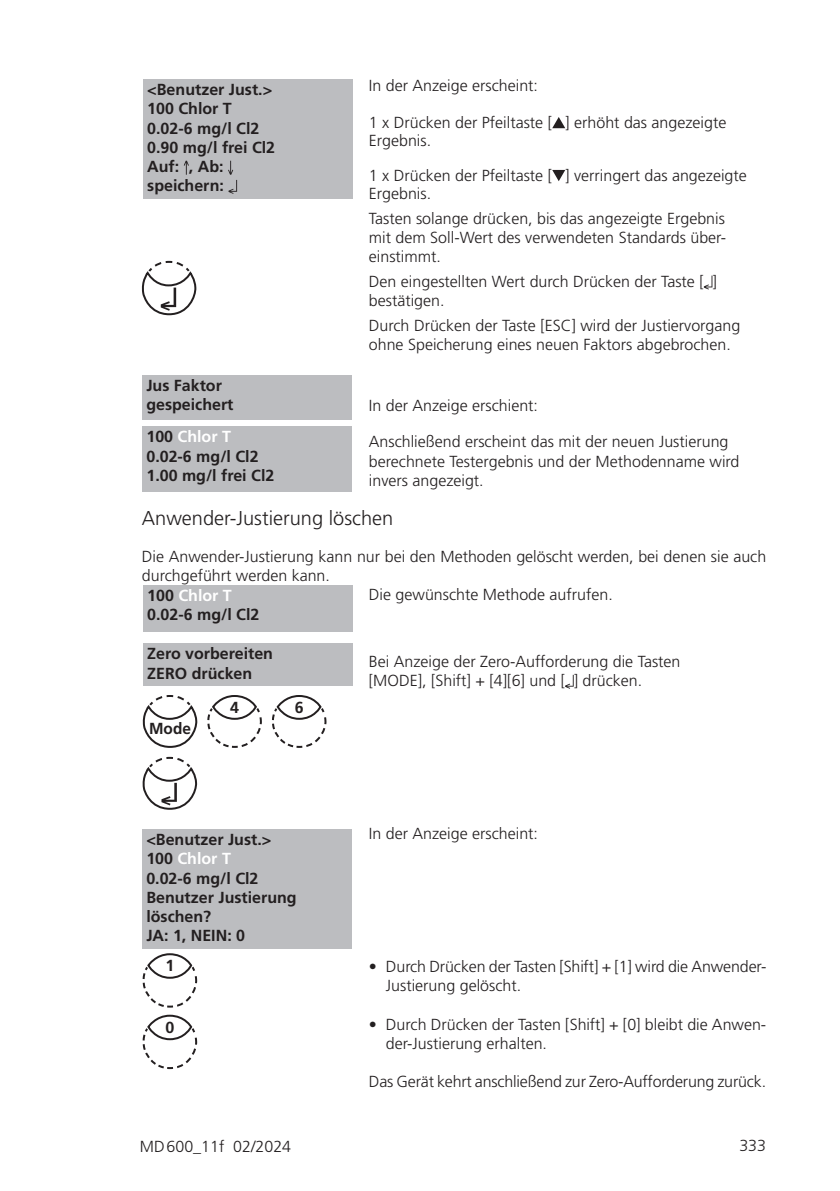
<style>
.page{position:relative;width:840px;height:1191px;background:#fff}
.page>*{position:absolute;margin:0;border:0;box-sizing:border-box;transform-origin:0 0}
.Überschriften_Fließtext{font:300 20px "Frutiger LT Pro";color:#231f20}
.Einzug02{font:300 16px/19.2px "Frutiger LT Pro";color:#231f20}
.Text_Kasten{font:700 16px/19.2px "Frutiger LT Pro";color:#231f20}
.Einzug{font:300 16px/19.2px "Frutiger LT Pro";color:#231f20}
.Fließtext{font:300 16px/19.2px "Frutiger LT Pro";color:#231f20}
.Einzug01{font:300 16px "Frutiger LT Pro";color:#231f20}
.Text_Kasten-2{font:700 16px "Frutiger LT Pro";color:#fff}
.Text_Kasten-3{font:700 16px "Frutiger LT Pro";color:#231f20;scale:.96 1}
.s1{color:#231f20}
</style>
<div class="page">
<svg style="left:552px;top:117px;width:13px;height:11px"></svg>
<svg style="left:552px;top:170px;width:13px;height:11px"></svg>
<svg style="left:703px;top:275px;width:9px;height:14px"></svg>
<div style="left:143px;top:79px;width:209px;height:120px;background:#bcbdc0"></div>
<svg style="left:184px;top:161px;width:5px;height:14px"></svg>
<svg style="left:228px;top:161px;width:9px;height:33px"></svg>
<div style="left:142px;top:375px;width:209px;height:45px;background:#bcbdc0"></div>
<div style="left:142px;top:427px;width:210px;height:65px;background:#bcbdc0"></div>
<svg style="left:141px;top:260px;width:56px;height:56px"></svg>
<svg style="left:565px;top:675px;width:8px;height:14px"></svg>
<div style="left:142px;top:829px;width:209px;height:120px;background:#bcbdc0"></div>
<div style="left:143px;top:585px;width:209px;height:46px;background:#bcbdc0"></div>
<div style="left:143px;top:644px;width:209px;height:42px;background:#bcbdc0"></div>
<svg style="left:142px;top:756px;width:56px;height:54px"></svg>
<svg style="left:142px;top:695px;width:56px;height:53px"></svg>
<svg style="left:272px;top:706px;width:55px;height:42px"></svg>
<div style="left:276px;top:695px;width:45px;height:25px;border:2px solid #231f20;border-radius:50%"></div>
<svg style="left:207px;top:708px;width:55px;height:40px"></svg>
<div style="left:212px;top:695px;width:45px;height:25px;border:2px solid #231f20;border-radius:50%"></div>
<svg style="left:142px;top:965px;width:56px;height:43px"></svg>
<div style="left:147px;top:953px;width:45px;height:25px;border:2px solid #231f20;border-radius:50%"></div>
<svg style="left:142px;top:1026px;width:56px;height:44px"></svg>
<div style="left:147px;top:1014px;width:45px;height:26px;border:2px solid #231f20;border-radius:50%"></div>
<p class="Text_Kasten" style="left:147px;top:80px;width:126px">&lt;Benutzer Just.&gt;</p>
<p class="Text_Kasten" style="left:147px;top:99px;width:86px">100 Chlor T</p>
<p class="Text_Kasten" style="left:147px;top:118px;width:114px">0.02-6 mg/l Cl2</p>
<p class="Text_Kasten" style="left:147px;top:138px;width:129px">0.90 mg/l frei Cl2<br>Auf: , Ab: speichern:</p>
<p class="Einzug01" style="left:369px;top:77px;width:170px">In der Anzeige erscheint:</p>
<p class="Einzug02" style="left:369px;top:114px;width:359px;line-height:17.6px">1 x Drücken der Pfeiltaste [ ] erhöht das angezeigte<br>Ergebnis.</p>
<p class="Einzug02" style="left:369px;top:167px;width:379px;line-height:17.6px">1 x Drücken der Pfeiltaste [ ] verringert das angezeigte<br>Ergebnis.</p>
<p class="Einzug02" style="left:369px;top:208px;width:358px;text-align:justify">Tasten solange drücken, bis das angezeigte Ergebnis mit dem Soll-Wert des verwendeten Standards über&shy;einstimmt.</p>
<p class="Einzug02" style="left:369px;top:272px;width:349px">Den eingestellten Wert durch Drücken der Taste [ ] bestätigen.</p>
<p class="Einzug02" style="left:369px;top:316px;width:373px">Durch Drücken der Taste [ESC] wird der Justiervorgang ohne Speicherung eines neuen Faktors abgebrochen.</p>
<p class="Text_Kasten" style="left:146px;top:376px;width:89px">Jus Faktor gespeichert</p>
<p class="Text_Kasten-2" style="left:146px;top:427px;width:86px"><span class="s1">100</span> Chlor T</p>
<p class="Text_Kasten" style="left:146px;top:446px;width:114px">0.02-6 mg/l Cl2</p>
<p class="Text_Kasten" style="left:146px;top:466px;width:129px">1.00 mg/l frei Cl2</p>
<p class="Überschriften_Fließtext" style="left:142px;top:507px;width:253px">Anwender-Justierung löschen</p>
<p class="Fließtext" style="left:142px;top:546px;width:625px">Die Anwender-Justierung kann nur bei den Methoden gelöscht werden, bei denen sie auch durchgeführt werden kann.</p>
<p class="Einzug" style="left:369px;top:585px;width:245px">Die gewünschte Methode aufrufen.</p>
<p class="Einzug01" style="left:369px;top:396px;width:170px">In der Anzeige erschient:</p>
<p class="Einzug02" style="left:369px;top:432px;width:372px">Anschließend erscheint das mit der neuen Justierung berechnete Testergebnis und der Methodenname wird invers angezeigt.</p>
<p class="Text_Kasten-2" style="left:147px;top:586px;width:86px"><span class="s1">100</span> Chlor T</p>
<p class="Text_Kasten" style="left:147px;top:605px;width:114px">0.02-6 mg/l Cl2</p>
<p class="Text_Kasten" style="left:147px;top:644px;width:127px">Zero vorbereiten</p>
<p class="Text_Kasten" style="left:147px;top:663px;width:106px">ZERO drücken</p>
<p class="Einzug" style="left:368px;top:652px;width:313px">Bei Anzeige der Zero-Aufforderung die Tasten [MODE], [Shift] + [4][6] und [ ] drücken.</p>
<p class="Text_Kasten-3" style="left:149px;top:719px;width:45px">Mode</p>
<p class="Text_Kasten" style="left:230px;top:697px;width:10px">4</p>
<p class="Text_Kasten" style="left:295px;top:697px;width:10px">6</p>
<p class="Text_Kasten" style="left:146px;top:830px;width:126px">&lt;Benutzer Just.&gt;</p>
<p class="Text_Kasten-2" style="left:146px;top:849px;width:86px"><span class="s1">100</span> Chlor T</p>
<p class="Text_Kasten" style="left:146px;top:868px;width:114px">0.02-6 mg/l Cl2</p>
<p class="Text_Kasten" style="left:146px;top:887px;width:152px">Benutzer Justierung löschen?<br>JA: 1, NEIN: 0</p>
<p class="Text_Kasten" style="left:165px;top:956px;width:10px">1</p>
<p class="Text_Kasten" style="left:165px;top:1017px;width:10px">0</p>
<p class="Einzug" style="left:369px;top:823px;width:170px">In der Anzeige erscheint:</p>
<p class="Einzug02" style="left:386px;top:957px;width:381px;text-indent:-17px">• Durch Drücken der Tasten [Shift] + [1] wird die Anwender-<br>Justierung gelöscht.</p>
<p class="Einzug02" style="left:386px;top:1014px;width:381px;text-indent:-17px">• Durch Drücken der Tasten [Shift] + [0] bleibt die Anwen&shy;der-Justierung erhalten.</p>
<p class="Einzug" style="left:369px;top:1072px;width:398px">Das Gerät kehrt anschließend zur Zero-Aufforderung zurück.</p>
<p class="Einzug02" style="left:140px;top:1136px;width:153px">MD600_11f 02/2024</p>
<p class="Einzug02" style="left:739px;top:1136px;width:28px">333</p>
</div>
